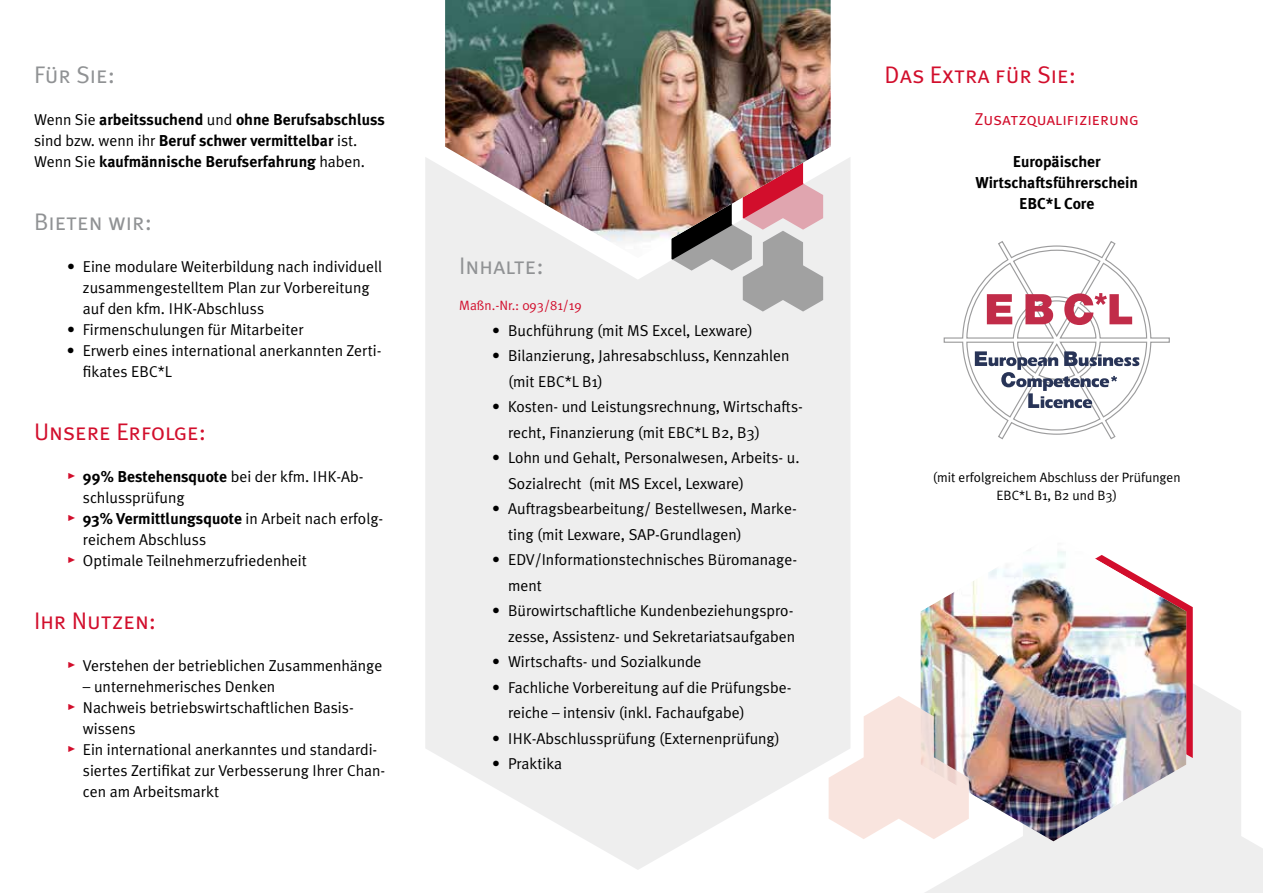
<style>
.page{position:relative;width:1263px;height:893px;background:#fff}
.page>*{position:absolute;margin:0;border:0;box-sizing:border-box;transform-origin:0 0}
.t1{font:24px "Meta Plus Normal Caps";color:#d20e2c}
.t2{font:24px "Meta Plus Normal Caps";color:#909294}
.t3{font:17.25px "Meta Plus Normal Caps";color:#d20e2c}
.t4{font:15.75px/25.5px "Meta Plus Normal";color:#000}
.t5{font:700 15.75px/21px "Meta Plus";color:#000}
.t6{font:13.5px/18px "Meta Plus Normal";color:#000;text-align:center}
.t7{font:13.5px "Meta Plus Normal";color:#d20e2c}
.s1{font-family:"Meta Plus Normal";font-weight:400}
.s2{font-family:"Meta Plus Normal Caps";font-weight:400;font-size:17.25px;color:#d20e2c}
.s3{font-family:"Meta Plus Normal Caps";font-size:17.25px;color:#d20e2c}
</style>
<div class="page">
<img style="left:425px;top:0;width:425px;height:870px">
<svg style="left:944px;top:241px;width:226px;height:198px"></svg>
<svg style="left:920px;top:648px;width:343px;height:245px;fill:#eee"></svg>
<svg style="left:1186px;top:603px;width:7px;height:202px"></svg>
<img style="left:921px;top:551px;width:265px;height:290px">
<svg style="left:829px;top:696px;width:140px;height:143px"></svg>
<h1 class="t2" style="left:34px;top:61px;width:83px">Für Sie:</h1>
<p class="t5" style="left:34px;top:109px;width:352px"><span class="s1">Wenn Sie</span> arbeitssuchend <span class="s1">und</span> ohne Berufsabschluss <span class="s1">sind bzw. wenn ihr</span> Beruf schwer vermittelbar <span class="s1">ist.<br>Wenn Sie</span> kaufmännische Berufserfahrung <span class="s1">haben.</span></p>
<h1 class="t2" style="left:34px;top:208px;width:119px">Bieten wir:</h1>
<p class="t4" style="left:83px;top:256px;width:301px;line-height:21px;text-indent:-16px">• Eine modulare Weiterbildung nach individuell zusammengestelltem Plan zur Vorbereitung auf den kfm. IHK-Abschluss</p>
<p class="t4" style="left:67px;top:316px;width:238px">• Firmenschulungen für Mitarbeiter</p>
<p class="t4" style="left:83px;top:340px;width:298px;line-height:21px;text-indent:-16px">• Erwerb eines international anerkannten Zerti&shy;fikates EBC*L</p>
<h1 class="t1" style="left:34px;top:418px;width:174px">Unsere Erfolge:</h1>
<p class="t5" style="left:67px;top:466px;width:298px"><span class="s2">•</span> 99% Bestehensquote <span class="s1">bei der kfm. IHK-Ab-</span></p>
<p class="t4" style="left:83px;top:484px;width:103px">schlussprüfung</p>
<p class="t5" style="left:67px;top:508px;width:318px"><span class="s2">•</span> 93% Vermittlungsquote <span class="s1">in Arbeit nach erfolg-</span></p>
<p class="t4" style="left:83px;top:526px;width:125px">reichem Abschluss</p>
<p class="t4" style="left:67px;top:547px;width:241px"><span class="s3">•</span> Optimale Teilnehmerzufriedenheit</p>
<h1 class="t1" style="left:34px;top:607px;width:124px">Ihr Nutzen:</h1>
<p class="t4" style="left:67px;top:652px;width:317px"><span class="s3">•</span> Verstehen der betrieblichen Zusammenhänge</p>
<p class="t4" style="left:83px;top:673px;width:194px">– unternehmerisches Denken</p>
<p class="t4" style="left:83px;top:697px;width:271px;line-height:21px;text-indent:-16px"><span class="s3">•</span> Nachweis betriebswirtschaftlichen Basis&shy;wissens</p>
<p class="t4" style="left:83px;top:739px;width:304px;line-height:21px;text-indent:-16px"><span class="s3">•</span> Ein international anerkanntes und standardi&shy;siertes Zertifikat zur Verbesserung Ihrer Chan&shy;cen am Arbeitsmarkt</p>
<h1 class="t2" style="left:459px;top:252px;width:86px">Inhalte:</h1>
<p class="t7" style="left:459px;top:298px;width:124px">Maßn.-Nr.: 093/81/19</p>
<p class="t4" style="left:492px;top:317px;width:262px">• Buchführung (mit MS Excel, Lexware)</p>
<p class="t4" style="left:508px;top:343px;width:283px;text-indent:-16px">• Bilanzierung, Jahresabschluss, Kennzahlen (mit EBC*L B1)</p>
<p class="t4" style="left:508px;top:394px;width:296px;text-indent:-16px">• Kosten- und Leistungsrechnung, Wirtschafts&shy;recht, Finanzierung (mit EBC*L B2, B3)</p>
<p class="t4" style="left:508px;top:445px;width:293px;text-indent:-16px">• Lohn und Gehalt, Personalwesen, Arbeits- u.<br>Sozialrecht (mit MS Excel, Lexware)</p>
<p class="t4" style="left:508px;top:496px;width:290px;text-indent:-16px">• Auftragsbearbeitung/ Bestellwesen, Marke&shy;ting (mit Lexware, SAP-Grundlagen)</p>
<p class="t4" style="left:508px;top:547px;width:291px;text-indent:-16px">• EDV/Informationstechnisches Büromanage&shy;ment</p>
<p class="t4" style="left:492px;top:598px;width:304px;text-align:right">• Bürowirtschaftliche Kundenbeziehungspro&shy;zesse, Assistenz- und Sekretariatsaufgaben</p>
<p class="t4" style="left:492px;top:649px;width:211px">• Wirtschafts- und Sozialkunde</p>
<p class="t4" style="left:508px;top:674px;width:283px;text-indent:-16px">• Fachliche Vorbereitung auf die Prüfungsbe&shy;reiche – intensiv (inkl. Fachaufgabe)</p>
<p class="t4" style="left:492px;top:725px;width:289px">• IHK-Abschlussprüfung (Externenprüfung)</p>
<p class="t4" style="left:492px;top:751px;width:72px">• Praktika</p>
<h1 class="t1" style="left:884px;top:61px;width:193px">Das Extra für Sie:</h1>
<p class="t3" style="left:975px;top:109px;width:165px">Zusatzqualifizierung</p>
<p class="t5" style="left:975px;top:151px;width:164px;text-align:center">Europäischer<br>Wirtschaftsführerschein<br>EBC*L Core</p>
<p class="t6" style="left:933px;top:468px;width:249px">(mit erfolgreichem Abschluss der Prüfungen<br>EBC*L B1, B2 und B3)</p>
</div>
